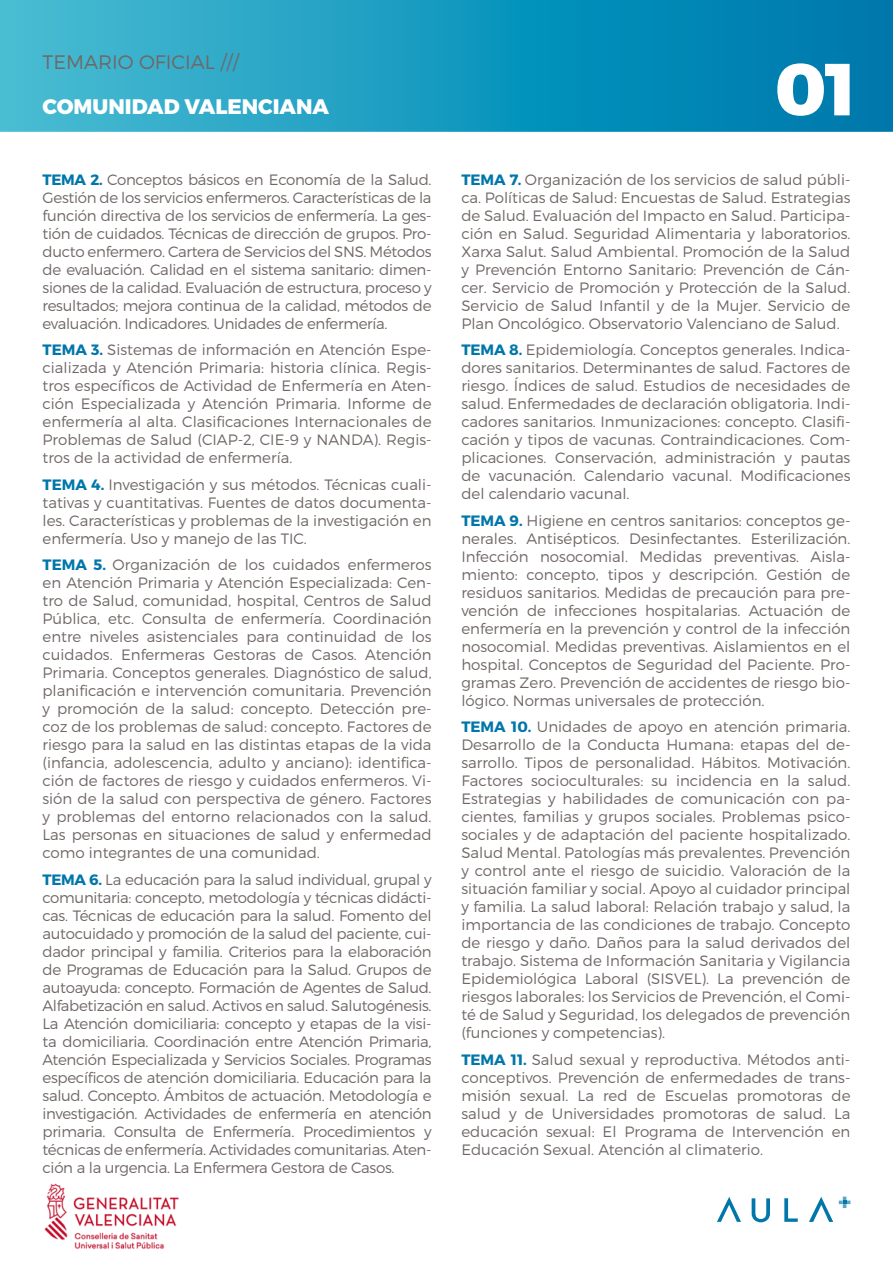
<style>
.page{position:relative;width:893px;height:1263px;background:#fff}
.page>*{position:absolute;margin:0;border:0;box-sizing:border-box;transform-origin:0 0}
.t1{font:73.5px "Trueno Ex Bd";color:#fff}
.t2{font:21px "Trueno Ex Bd";color:#fff}
.t3{font:19.5px "Trueno Lt";color:#706765}
.t4{font:15px/18px "Trueno Lt";color:#706765;text-align:justify}
.s1{font-family:"Trueno Bd";color:#0076aa}
</style>
<div class="page">
<svg style="left:752px;top:1198px;width:18px;height:24px"></svg>
<svg style="left:784px;top:1198px;width:14px;height:24px"></svg>
<svg style="left:717px;top:1197px;width:24px;height:25px"></svg>
<svg style="left:809px;top:1197px;width:24px;height:25px"></svg>
<svg style="left:839px;top:1196px;width:11px;height:12px"></svg>
<svg style="left:0;top:0;width:893px;height:132px;background:#1999bf"></svg>
<img style="left:44px;top:1183px;width:135px;height:66px">
<h3 class="t3" style="left:43px;top:50px;width:198px">TEMARIO OFICIAL ///</h3>
<h2 class="t2" style="left:43px;top:94px;width:288px">COMUNIDAD VALENCIANA</h2>
<p class="t4" style="left:43px;top:170px;width:391px"><span class="s1">TEMA 2.</span> Conceptos básicos en Economía de la Salud.<br>Gestión de los servicios enfermeros. Características de la función directiva de los servicios de enfermería. La ges&shy;tión de cuidados. Técnicas de dirección de grupos. Pro&shy;ducto enfermero. Cartera de Servicios del SNS. Métodos de evaluación. Calidad en el sistema sanitario: dimen&shy;siones de la calidad. Evaluación de estructura, proceso y resultados; mejora continua de la calidad, métodos de evaluación. Indicadores. Unidades de enfermería.</p>
<p class="t4" style="left:43px;top:341px;width:391px"><span class="s1">TEMA 3.</span> Sistemas de información en Atención Espe&shy;cializada y Atención Primaria: historia clínica. Regis&shy;tros específicos de Actividad de Enfermería en Aten&shy;ción Especializada y Atención Primaria. Informe de enfermería al alta. Clasificaciones Internacionales de Problemas de Salud (CIAP-2, CIE-9 y NANDA). Regis&shy;tros de la actividad de enfermería.</p>
<p class="t4" style="left:43px;top:475px;width:391px"><span class="s1">TEMA 4.</span> Investigación y sus métodos. Técnicas cuali&shy;tativas y cuantitativas. Fuentes de datos documenta&shy;les. Características y problemas de la investigación en enfermería. Uso y manejo de las TIC.</p>
<p class="t4" style="left:43px;top:556px;width:391px"><span class="s1">TEMA 5.</span> Organización de los cuidados enfermeros en Atención Primaria y Atención Especializada: Cen&shy;tro de Salud, comunidad, hospital, Centros de Salud Pública, etc. Consulta de enfermería. Coordinación entre niveles asistenciales para continuidad de los cuidados. Enfermeras Gestoras de Casos. Atención Primaria. Conceptos generales. Diagnóstico de salud, planificación e intervención comunitaria. Prevención y promoción de la salud: concepto. Detección pre&shy;coz de los problemas de salud: concepto. Factores de riesgo para la salud en las distintas etapas de la vida (infancia, adolescencia, adulto y anciano): identifica&shy;ción de factores de riesgo y cuidados enfermeros. Vi&shy;sión de la salud con perspectiva de género. Factores y problemas del entorno relacionados con la salud.<br>Las personas en situaciones de salud y enfermedad como integrantes de una comunidad.</p>
<p class="t4" style="left:43px;top:870px;width:391px"><span class="s1">TEMA 6.</span> La educación para la salud individual, grupal y comunitaria: concepto, metodología y técnicas didácti&shy;cas. Técnicas de educación para la salud. Fomento del autocuidado y promoción de la salud del paciente, cui&shy;dador principal y familia. Criterios para la elaboración de Programas de Educación para la Salud. Grupos de autoayuda: concepto. Formación de Agentes de Salud.<br>Alfabetización en salud. Activos en salud. Salutogénesis.<br>La Atención domiciliaria: concepto y etapas de la visi&shy;ta domiciliaria. Coordinación entre Atención Primaria, Atención Especializada y Servicios Sociales. Programas específicos de atención domiciliaria. Educación para la salud. Concepto. Ámbitos de actuación. Metodología e investigación. Actividades de enfermería en atención primaria. Consulta de Enfermería. Procedimientos y técnicas de enfermería. Actividades comunitarias. Aten&shy;ción a la urgencia. La Enfermera Gestora de Casos.</p>
<h1 class="t1" style="left:774px;top:43px;width:83px">01</h1>
<p class="t4" style="left:461px;top:170px;width:391px"><span class="s1">TEMA 7.</span> Organización de los servicios de salud públi&shy;ca. Políticas de Salud: Encuestas de Salud. Estrategias de Salud. Evaluación del Impacto en Salud. Participa&shy;ción en Salud. Seguridad Alimentaria y laboratorios.<br>Xarxa Salut. Salud Ambiental. Promoción de la Salud y Prevención Entorno Sanitario: Prevención de Cán&shy;cer. Servicio de Promoción y Protección de la Salud.<br>Servicio de Salud Infantil y de la Mujer. Servicio de Plan Oncológico. Observatorio Valenciano de Salud.</p>
<p class="t4" style="left:461px;top:341px;width:391px"><span class="s1">TEMA 8.</span> Epidemiología. Conceptos generales. Indica&shy;dores sanitarios. Determinantes de salud. Factores de riesgo. Índices de salud. Estudios de necesidades de salud. Enfermedades de declaración obligatoria. Indi&shy;cadores sanitarios. Inmunizaciones: concepto. Clasifi&shy;cación y tipos de vacunas. Contraindicaciones. Com&shy;plicaciones. Conservación, administración y pautas de vacunación. Calendario vacunal. Modificaciones del calendario vacunal.</p>
<p class="t4" style="left:461px;top:511px;width:391px"><span class="s1">TEMA 9.</span> Higiene en centros sanitarios: conceptos ge&shy;nerales. Antisépticos. Desinfectantes. Esterilización.<br>Infección nosocomial. Medidas preventivas. Aisla&shy;miento: concepto, tipos y descripción. Gestión de residuos sanitarios. Medidas de precaución para pre&shy;vención de infecciones hospitalarias. Actuación de enfermería en la prevención y control de la infección nosocomial. Medidas preventivas. Aislamientos en el hospital. Conceptos de Seguridad del Paciente. Pro&shy;gramas Zero. Prevención de accidentes de riesgo bio&shy;lógico. Normas universales de protección.</p>
<p class="t4" style="left:461px;top:718px;width:391px"><span class="s1">TEMA 10.</span> Unidades de apoyo en atención primaria.<br>Desarrollo de la Conducta Humana: etapas del de&shy;sarrollo. Tipos de personalidad. Hábitos. Motivación.<br>Factores socioculturales: su incidencia en la salud.<br>Estrategias y habilidades de comunicación con pa&shy;cientes, familias y grupos sociales. Problemas psico&shy;sociales y de adaptación del paciente hospitalizado.<br>Salud Mental. Patologías más prevalentes. Prevención y control ante el riesgo de suicidio. Valoración de la situación familiar y social. Apoyo al cuidador principal y familia. La salud laboral: Relación trabajo y salud, la importancia de las condiciones de trabajo. Concepto de riesgo y daño. Daños para la salud derivados del trabajo. Sistema de Información Sanitaria y Vigilancia Epidemiológica Laboral (SISVEL). La prevención de riesgos laborales: los Servicios de Prevención, el Comi&shy;té de Salud y Seguridad, los delegados de prevención (funciones y competencias).</p>
<p class="t4" style="left:461px;top:1050px;width:391px"><span class="s1">TEMA 11.</span> Salud sexual y reproductiva. Métodos anti&shy;conceptivos. Prevención de enfermedades de trans&shy;misión sexual. La red de Escuelas promotoras de salud y de Universidades promotoras de salud. La educación sexual: El Programa de Intervención en Educación Sexual. Atención al climaterio.</p>
</div>
